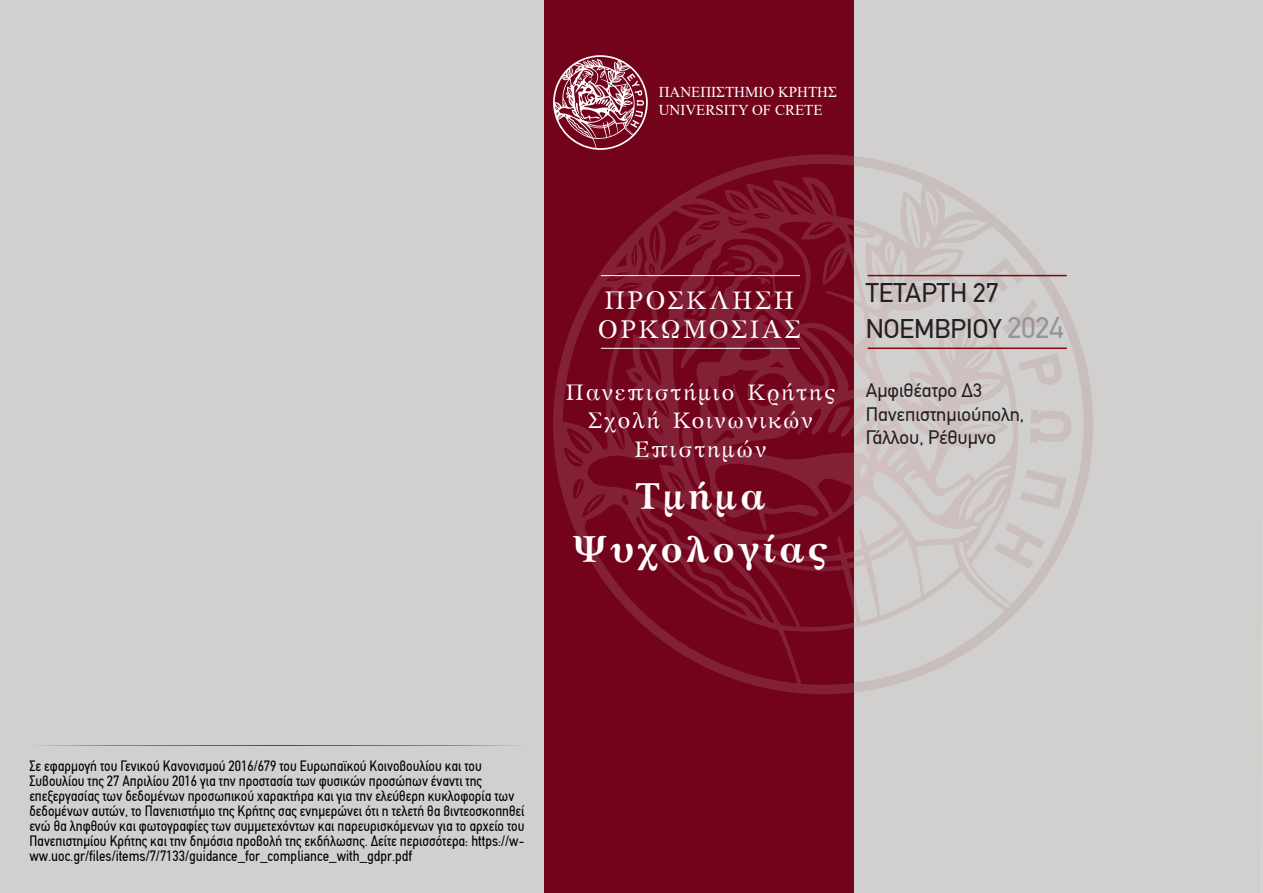
<style>
.page{position:relative;width:1263px;height:893px;background:#d1d0cf}
.page>*{position:absolute;margin:0;border:0;box-sizing:border-box;transform-origin:0 0}
.t1{font:700 37.5px/52.5px "GFS Artemisia";letter-spacing:.1em;color:#fff;text-align:center}
.t2{font:27px/36px "PF Din Text";color:#231f20}
.t3{font:25.5px/28.5px "GFS Artemisia";letter-spacing:.1em;color:#fff}
.t4{font:22.5px/28.5px "GFS Artemisia";letter-spacing:.1em;color:#fff;text-align:center}
.t5{font:19.5px/23.4px "PF Din Text";color:#231f20}
.t6{font:15px/15px "PF Din Text Condensed";color:#000}
.t7{font:15px/18px "Times New Roman";color:#fff}
.s1{font-size:30px;color:#939598}
</style>
<div class="page">
<div style="left:545px;top:0;width:309px;height:893px;background:#72031b"></div>
<svg style="left:854px;top:156px;width:239px;height:536px"></svg>
<svg style="left:553px;top:154px;width:301px;height:540px"></svg>
<svg style="left:553px;top:55px;width:95px;height:95px"></svg>
<hr style="left:601px;top:275px;width:199px;height:1px;background:#fff">
<hr style="left:601px;top:348px;width:199px;height:1px;background:#fff">
<hr style="left:868px;top:276px;width:199px;height:1px;background:#b38281">
<hr style="left:868px;top:275px;width:199px;height:1px;background:#840808">
<hr style="left:868px;top:348px;width:199px;height:1px;background:#840808">
<svg style="left:40px;top:745px;width:477px;height:1px"></svg>
<p class="t7" style="left:659px;top:83px;width:180px">ΠΑΝΕΠΙΣΤΗΜΙΟ ΚΡΗΤΗΣ<br>UNIVERSITY OF CRETE</p>
<h3 class="t3" style="left:598px;top:285px;width:204px">ΠΡΟΣΚΛΗΣΗ<br>ΟΡΚΩΜΟΣΙΑΣ</h3>
<h3 class="t4" style="left:566px;top:376px;width:271px">Πανεπιστήμιο Κρήτης<br>Σχολή Κοινωνικών<br>Επιστημών</h3>
<h1 class="t1" style="left:573px;top:466px;width:256px">Τμήμα<br>Ψυχολογίας</h1>
<h2 class="t2" style="left:866px;top:275px;width:199px">ΤΕΤΑΡΤΗ 27<br>ΝΟΕΜΒΡΙΟΥ <span class="s1">2024</span></h2>
<h3 class="t5" style="left:866px;top:379px;width:160px">Αµφιθέατρο Δ3<br>Πανεπιστηµιούπολη,<br>Γάλλου, Ρέθυµνο</h3>
<p class="t6" style="left:29px;top:758px;width:497px">Σε εφαρµογή του Γενικού Κανονισµού 2016/679 του Ευρωπαϊκού Κοινοβουλίου και του Συβουλίου της 27 Απριλίου 2016 για την προστασία των φυσικών προσώπων έναντι της επεξεργασίας των δεδοµένων προσωπικού χαρακτήρα και για την ελεύθερη κυκλοφορία των δεδοµένων αυτών, το Πανεπιστήµιο της Κρήτης σας ενηµερώνει ότι η τελετή θα βιντεοσκοπηθεί ενώ θα ληφθούν και φωτογραφίες των συµµετεχόντων και παρευρισκόµενων για το αρχείο του Πανεπιστηµίου Κρήτης και την δηµόσια προβολή της εκδήλωσης. Δείτε περισσότερα: https://w&shy;ww.uoc.gr/files/items/7/7133/guidance_for_compliance_with_gdpr.pdf</p>
</div>
